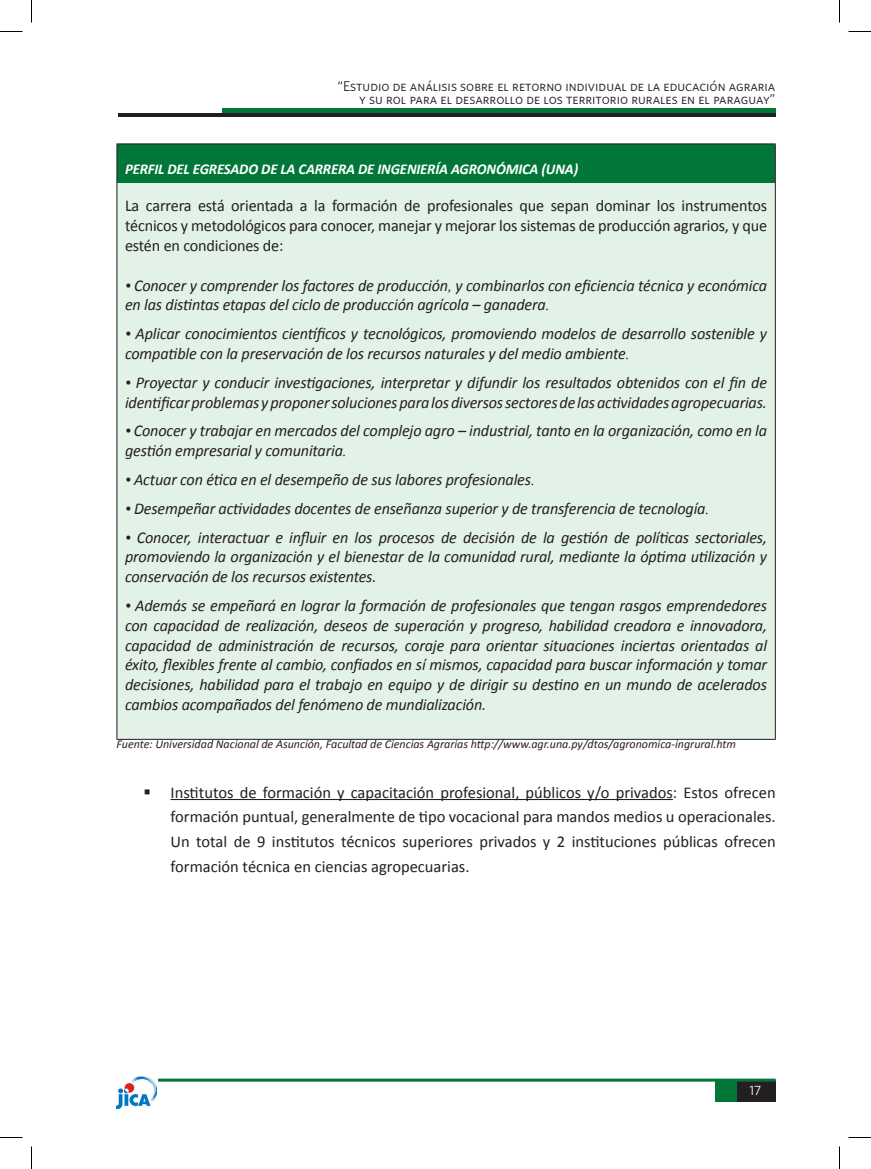
<style>
.page{position:relative;width:871px;height:1169px;background:#fff}
.page>*{position:absolute;margin:0;border:0;box-sizing:border-box;transform-origin:0 0}
.t1{font:italic 16.5px/19.8px "Calibri";letter-spacing:-.01em;color:#231f20}
.t2{font:16.5px/24.8px "Calibri";letter-spacing:-.01em;color:#231f20;text-align:justify}
.t3{font:italic 700 15px "Calibri";letter-spacing:-.01em;color:#fff}
.t4{font:14.25px/13.5px "Whitney Book SC";color:#231f20;text-align:right}
.t5{font:13.5px "Whitney";color:#fff}
.t6{font:italic 12px "Calibri";color:#231f20}
.s1{font-family:"Times New Roman"}
</style>
<div class="page">
<div style="left:222px;top:108px;width:554px;height:7px;background:#007739"></div>
<hr style="left:118px;top:113px;width:658px;height:4px;background:#231f20">
<div style="left:715px;top:1080px;width:22px;height:22px;background:#007739"></div>
<div style="left:737px;top:1080px;width:38px;height:22px;background:#231f20"></div>
<hr style="left:158px;top:1078px;width:618px;height:3px;background:#007739">
<img style="left:117px;top:1076px;width:39px;height:32px">
<div style="left:117px;top:143px;width:659px;height:597px;background:#e3f2e7;border:2px solid #e3f2e7"></div>
<div style="left:117px;top:144px;width:658px;height:38px;background:#007739"></div>
<hr style="left:171px;top:799px;width:502px;height:1px;background:#231f20">
<hr style="left:117px;top:143px;width:659px;height:1px;background:#231f20">
<hr style="left:117px;top:739px;width:659px;height:1px;background:#231f20">
<hr style="left:117px;top:144px;width:1px;height:595px;background:#231f20">
<hr style="left:775px;top:144px;width:1px;height:595px;background:#231f20">
<svg style="left:0;top:31px;width:22px;height:1px"></svg>
<svg style="left:848px;top:31px;width:23px;height:1px"></svg>
<svg style="left:0;top:1137px;width:22px;height:1px"></svg>
<svg style="left:848px;top:1137px;width:23px;height:1px"></svg>
<svg style="left:31px;top:0;width:1px;height:23px"></svg>
<svg style="left:31px;top:1146px;width:1px;height:23px"></svg>
<svg style="left:839px;top:0;width:1px;height:23px"></svg>
<svg style="left:839px;top:1146px;width:1px;height:23px"></svg>
<p class="t4" style="left:338px;top:79px;width:439px">“Estudio de análisis sobre el retorno individual de la educación agraria y su rol para el desarrollo de los territorio rurales en el paraguay”</p>
<p class="t3" style="left:125px;top:159px;width:455px">PERFIL DEL EGRESADO DE LA CARRERA DE INGENIERÍA AGRONÓMICA (UNA)</p>
<p class="t2" style="left:125px;top:196px;width:643px;line-height:19.8px">La carrera está orientada a la formación de profesionales que sepan dominar los instrumentos técnicos y metodológicos para conocer, manejar y mejorar los sistemas de producción agrarios, y que estén en condiciones de:</p>
<p class="t1" style="left:125px;top:274px;width:644px"><span class="s1">•</span> Conocer y comprender los factores de producción<span class="s1">,</span> y combinarlos con eficiencia técnica y económica en las distintas etapas del ciclo de producción agrícola – ganadera<span class="s1">.</span></p>
<p class="t1" style="left:125px;top:323px;width:643px"><span class="s1">•</span> Aplicar conocimientos científicos y tecnológicos, promoviendo modelos de desarrollo sostenible y compatible con la preservación de los recursos naturales y del medio ambiente<span class="s1">.</span></p>
<p class="t1" style="left:125px;top:372px;width:643px"><span class="s1">•</span> Proyectar y conducir investigaciones, interpretar y difundir los resultados obtenidos con el fin de identificar problemas y proponer soluciones para los diversos sectores de las actividades agropecuarias.</p>
<p class="t1" style="left:125px;top:420px;width:643px"><span class="s1">•</span> Conocer y trabajar en mercados del complejo agro – industrial, tanto en la organización, como en la gestión empresarial y comunitaria<span class="s1">.</span></p>
<p class="t1" style="left:125px;top:469px;width:411px"><span class="s1">•</span> Actuar con ética en el desempeño de sus labores profesionales<span class="s1">.</span></p>
<p class="t1" style="left:125px;top:498px;width:586px"><span class="s1">•</span> Desempeñar actividades docentes de enseñanza superior y de transferencia de tecnología<span class="s1">.</span></p>
<p class="t1" style="left:125px;top:526px;width:643px;text-align:justify"><span class="s1">•</span> Conocer, interactuar e influir en los procesos de decisión de la gestión de políticas sectoriales, promoviendo la organización y el bienestar de la comunidad rural, mediante la óptima utilización y conservación de los recursos existentes.</p>
<p class="t1" style="left:125px;top:595px;width:643px;text-align:justify"><span class="s1">•</span> Además se empeñará en lograr la formación de profesionales que tengan rasgos emprendedores con capacidad de realización, deseos de superación y progreso, habilidad creadora e innovadora, capacidad de administración de recursos, coraje para orientar situaciones inciertas orientadas al éxito, flexibles frente al cambio, confiados en sí mismos, capacidad para buscar información y tomar decisiones, habilidad para el trabajo en equipo y de dirigir su destino en un mundo de acelerados cambios acompañados del fenómeno de mundialización.</p>
<p class="t6" style="left:117px;top:736px;width:621px">Fuente: Universidad Nacional de Asunción, Facultad de Ciencias Agrarias http://www.agr.una.py/dtos/agronomica-ingrural.htm</p>
<p class="t2" style="left:171px;top:780px;width:607px;text-indent:-27px">▪ Institutos de formación y capacitación profesional, públicos y/o privados: Estos ofrecen formación puntual, generalmente de tipo vocacional para mandos medios u operacionales.<br>Un total de 9 institutos técnicos superiores privados y 2 instituciones públicas ofrecen formación técnica en ciencias agropecuarias.</p>
<p class="t5" style="left:749px;top:1082px;width:13px">17</p>
</div>
